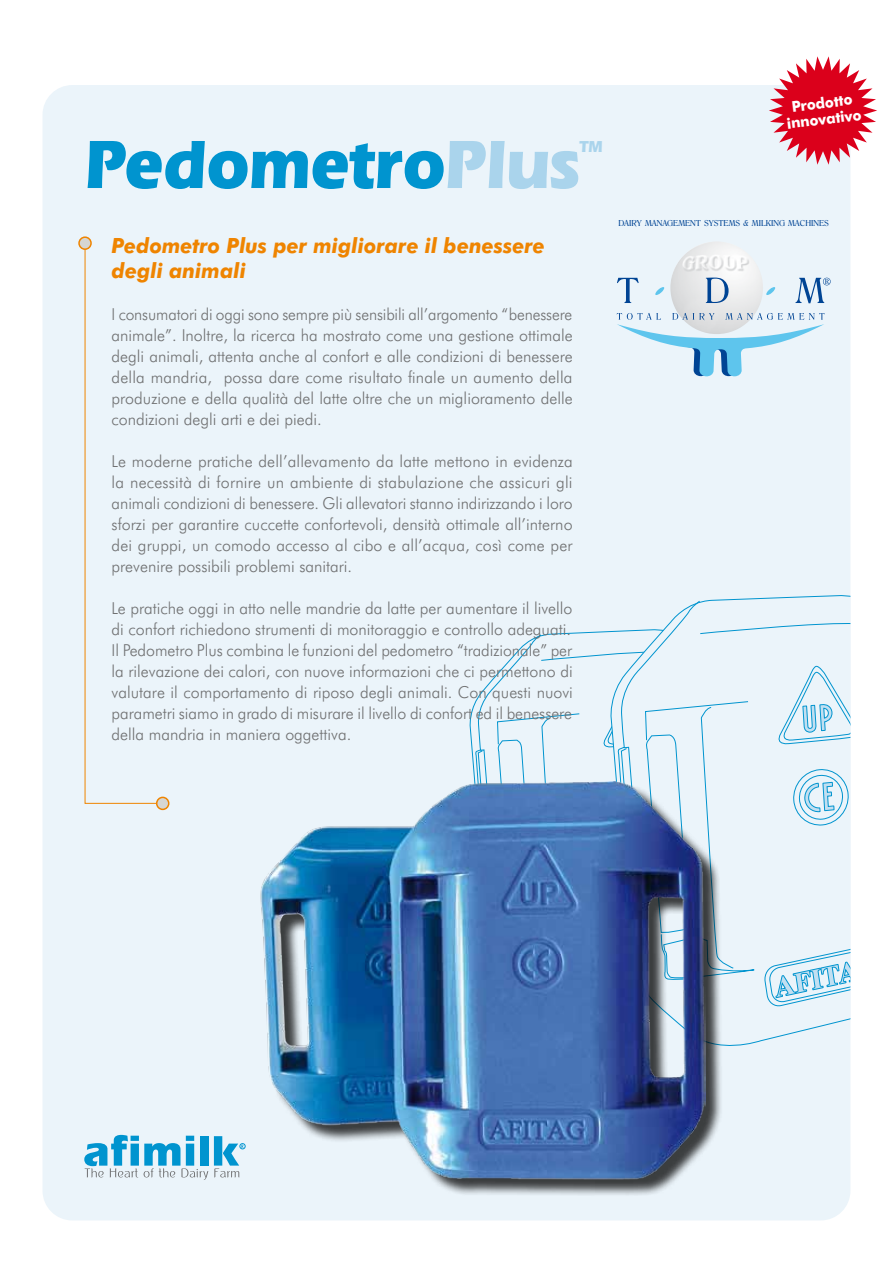
<style>
.page{position:relative;width:893px;height:1263px;background:#fff}
.page>*{position:absolute;margin:0;border:0;box-sizing:border-box;transform-origin:0 0}
.t1{font:700 70.95px "Eras IT Cby BT";letter-spacing:-.01em;color:#0094cf;scale:.96 1}
.t2{font:italic 700 21px/25.2px "Futura BT";color:#ef8400;scale:.96 1}
.t3{font:300 16.5px/21px "Futura BT";color:#707172;text-align:justify}
.t4{font:300 16.5px/21px "Futura BT";color:#707172;text-align:justify;scale:.94 1}
.t5{font:700 16.5px "Eras IT Cby BT";color:#aad4ec;scale:.96 1}
.t6{font:700 15px/16.4px "Futura BT";color:#fff;text-align:center;scale:.96 1}
.t7{font:8.25px "Romana BT";color:#004494}
.s1{color:#aad4ec}
</style>
<div class="page">
<div style="left:43px;top:85px;width:807px;height:1135px;background:#ebf4fa;border-radius:30px"></div>
<svg style="left:469px;top:631px;width:141px;height:150px"></svg>
<svg style="left:610px;top:596px;width:240px;height:450px"></svg>
<svg style="left:617px;top:601px;width:233px;height:406px"></svg>
<svg style="left:802px;top:691px;width:31px;height:54px"></svg>
<svg style="left:804px;top:778px;width:30px;height:47px"></svg>
<svg style="left:775px;top:959px;width:75px;height:44px"></svg>
<svg style="left:84px;top:247px;width:80px;height:557px"></svg>
<div style="left:79px;top:237px;width:12px;height:12px;background:#d6d6d3;border-radius:50%"></div>
<div style="left:78px;top:236px;width:14px;height:14px;border:2px solid #ef8400;border-radius:50%"></div>
<div style="left:157px;top:797px;width:12px;height:12px;background:#d6d6d3;border-radius:50%"></div>
<div style="left:156px;top:797px;width:13px;height:13px;border:2px solid #ef8400;border-radius:50%"></div>
<svg style="left:769px;top:56px;width:108px;height:109px"></svg>
<svg style="left:84px;top:1135px;width:124px;height:45px"></svg>
<div style="left:200px;top:1136px;width:8px;height:29px;background:#0094cf"></div>
<svg style="left:214px;top:1136px;width:31px;height:41px"></svg>
<div style="left:264px;top:784px;width:459px;height:412px;background:#000;opacity:.75"></div>
<img style="left:245px;top:781px;width:461px;height:415px">
<img style="left:670px;top:241px;width:93px;height:93px;border-radius:46px">
<svg style="left:706px;top:278px;width:23px;height:25px"></svg>
<svg style="left:617px;top:313px;width:208px;height:63px"></svg>
<svg style="left:617px;top:278px;width:22px;height:25px"></svg>
<svg style="left:655px;top:287px;width:10px;height:8px"></svg>
<svg style="left:766px;top:287px;width:10px;height:8px"></svg>
<svg style="left:795px;top:278px;width:36px;height:25px"></svg>
<h1 class="t1" style="left:85px;top:120px;width:517px">Pedometro<span class="s1">Plus</span></h1>
<p class="t5" style="left:579px;top:136px;width:26px">TM</p>
<p class="t2" style="left:112px;top:233px;width:453px">Pedometro Plus per migliorare il benessere degli animali</p>
<p class="t4" style="left:112px;top:303px;width:492px">I consumatori di oggi sono sempre più sensibili all’argomento “benessere animale”. Inoltre, la ricerca ha mostrato come una gestione ottimale degli animali, attenta anche al confort e alle condizioni di benessere della mandria, possa dare come risultato finale un aumento della produzione e della qualità del latte oltre che un miglioramento delle condizioni degli arti e dei piedi.</p>
<p class="t3" style="left:112px;top:450px;width:463px">Le moderne pratiche dell’allevamento da latte mettono in evidenza la necessità di fornire un ambiente di stabulazione che assicuri gli animali condizioni di benessere. Gli allevatori stanno indirizzando i loro sforzi per garantire cuccette confortevoli, densità ottimale all’interno dei gruppi, un comodo accesso al cibo e all’acqua, così come per prevenire possibili problemi sanitari.</p>
<p class="t3" style="left:112px;top:597px;width:463px">Le pratiche oggi in atto nelle mandrie da latte per aumentare il livello di confort richiedono strumenti di monitoraggio e controllo adeguati.<br>Il Pedometro Plus combina le funzioni del pedometro “tradizionale” per la rilevazione dei calori, con nuove informazioni che ci permettono di valutare il comportamento di riposo degli animali. Con questi nuovi parametri siamo in grado di misurare il livello di confort ed il benessere della mandria in maniera oggettiva.</p>
<p class="t6" style="left:784px;top:99px;width:80px;rotate:-7deg">Prodotto innovativo</p>
<p class="t7" style="left:618px;top:218px;width:212px">DAIRY MANAGEMENT SYSTEMS &amp; MILKING MACHINES</p>
</div>
